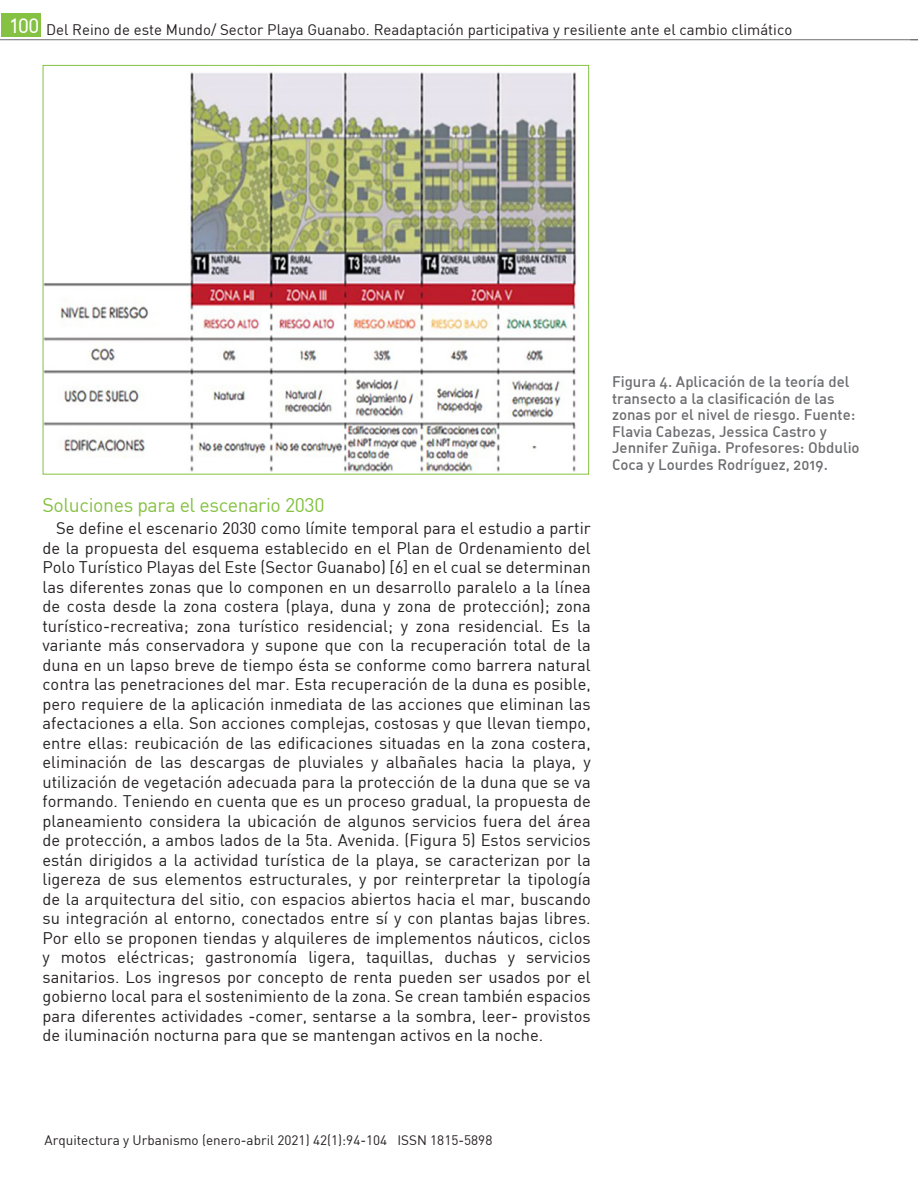
<style>
.page{position:relative;width:918px;height:1188px;background:#fff}
.page>*{position:absolute;margin:0;border:0;box-sizing:border-box;transform-origin:0 0}
.subtitulo_2{font:19.5px "DIN";letter-spacing:-.02em;color:#84c141}
.cuerpo_de_texto{font:16.5px/19.5px "DIN";color:#231f20;text-align:justify}
.pie_de_foto{font:15px/16.5px "DIN Medium Alternate";color:#6c6d70}
.t1{font:15px "DIN";color:#231f20}
.t2{font:13.5px "DIN";color:#231f20}
</style>
<div class="page">
<div style="left:1px;top:14px;width:39px;height:23px;background:#84c141"></div>
<hr style="left:0;top:39px;width:918px;height:1px;background:#6c6d70">
<img style="left:45px;top:72px;width:534px;height:401px">
<p class="t1" style="left:11px;top:20px;width:783px"><sup>100</sup> Del Reino de este Mundo/ Sector Playa Guanabo. Readaptación participativa y resiliente ante el cambio climático</p>
<p class="subtitulo_2" style="left:43px;top:493px;width:284px">Soluciones para el escenario 2030</p>
<p class="cuerpo_de_texto" style="left:43px;top:518px;width:550px;text-indent:14px">Se define el escenario 2030 como límite temporal para el estudio a partir de la propuesta del esquema establecido en el Plan de Ordenamiento del Polo Turístico Playas del Este (Sector Guanabo) [6] en el cual se determinan las diferentes zonas que lo componen en un desarrollo paralelo a la línea de costa desde la zona costera (playa, duna y zona de protección); zona turístico-recreativa; zona turístico residencial; y zona residencial. Es la variante más conservadora y supone que con la recuperación total de la duna en un lapso breve de tiempo ésta se conforme como barrera natural contra las penetraciones del mar. Esta recuperación de la duna es posible, pero requiere de la aplicación inmediata de las acciones que eliminan las afectaciones a ella. Son acciones complejas, costosas y que llevan tiempo, entre ellas: reubicación de las edificaciones situadas en la zona costera, eliminación de las descargas de pluviales y albañales hacia la playa, y utilización de vegetación adecuada para la protección de la duna que se va formando. Teniendo en cuenta que es un proceso gradual, la propuesta de planeamiento considera la ubicación de algunos servicios fuera del área de protección, a ambos lados de la 5ta. Avenida. (Figura 5) Estos servicios están dirigidos a la actividad turística de la playa, se caracterizan por la ligereza de sus elementos estructurales, y por reinterpretar la tipología de la arquitectura del sitio, con espacios abiertos hacia el mar, buscando su integración al entorno, conectados entre sí y con plantas bajas libres.<br>Por ello se proponen tiendas y alquileres de implementos náuticos, ciclos y motos eléctricas; gastronomía ligera, taquillas, duchas y servicios sanitarios. Los ingresos por concepto de renta pueden ser usados por el gobierno local para el sostenimiento de la zona. Se crean también espacios para diferentes actividades -comer, sentarse a la sombra, leer- provistos de iluminación nocturna para que se mantengan activos en la noche.</p>
<p class="pie_de_foto" style="left:612px;top:373px;width:249px">Figura 4. Aplicación de la teoría del transecto a la clasificación de las zonas por el nivel de riesgo. Fuente:<br>Flavia Cabezas, Jessica Castro y Jennifer Zuñiga. Profesores: Obdulio Coca y Lourdes Rodríguez, 2019.</p>
<p class="t2" style="left:44px;top:1131px;width:449px">Arquitectura y Urbanismo (enero-abril 2021) 42(1):94-104 ISSN 1815-5898</p>
</div>
